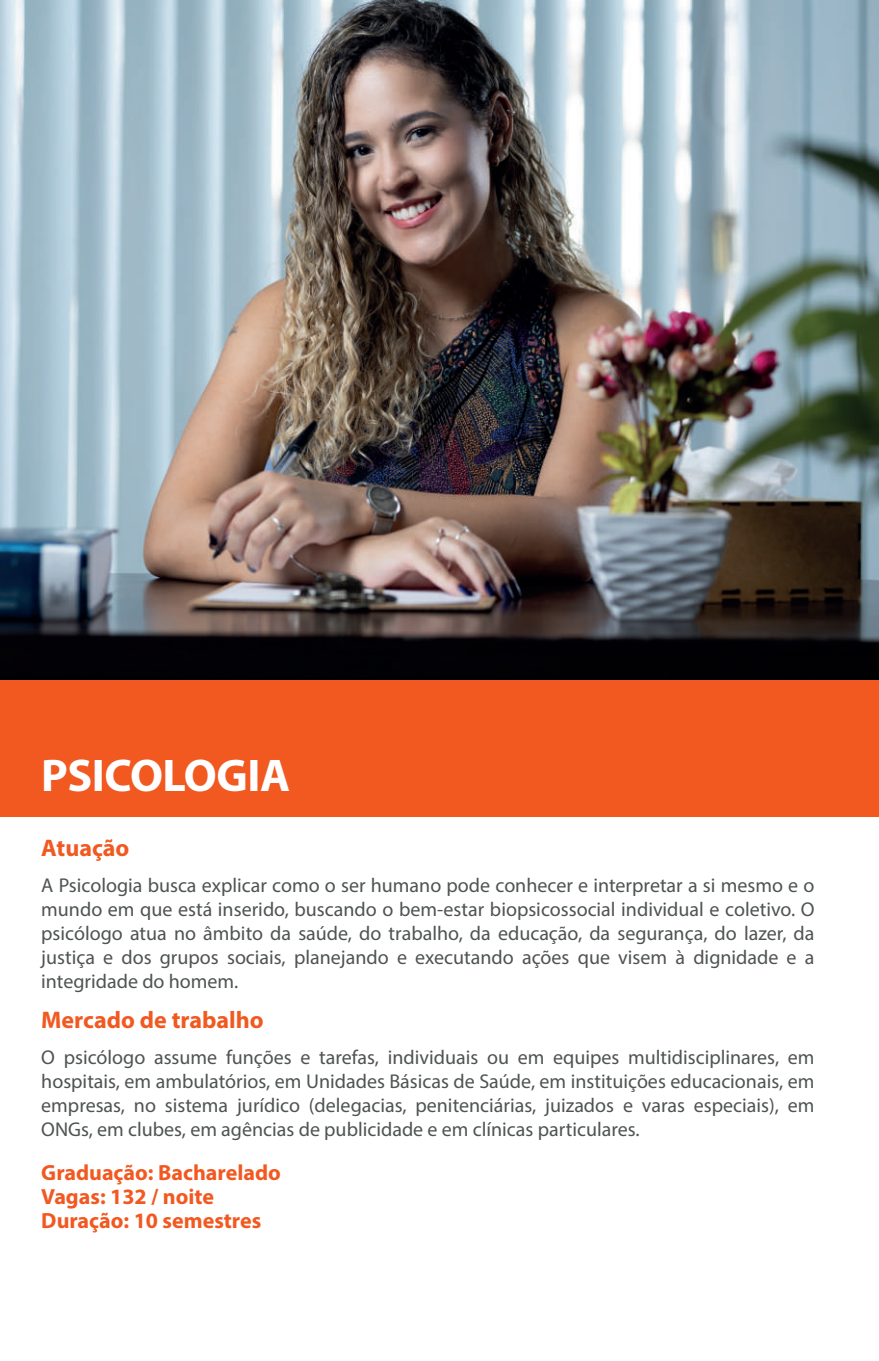
<style>
.page{position:relative;width:879px;height:1361px;background:#fff}
.page>*{position:absolute;margin:0;border:0;box-sizing:border-box;transform-origin:0 0}
.t1{font:700 46px "Myriad Pro";letter-spacing:-.01em;color:#fff}
.t2{font:700 24px "Myriad Pro";color:#f15921}
.t3{font:700 22px/24px "Myriad Pro";color:#f15921}
.t4{font:20px/24px "Myriad Pro";color:#4f5353;text-align:justify}
</style>
<div class="page">
<div style="left:0;top:680px;width:879px;height:137px;background:#f15921"></div>
<img style="left:0;top:0;width:879px;height:680px">
<h1 class="t1" style="left:41px;top:746px;width:250px">PSICOLOGIA</h1>
<p class="t2" style="left:41px;top:832px;width:90px">Atuação</p>
<p class="t4" style="left:41px;top:873px;width:775px">A Psicologia busca explicar como o ser humano pode conhecer e interpretar a si mesmo e o mundo em que está inserido, buscando o bem-estar biopsicossocial individual e coletivo. O psicólogo atua no âmbito da saúde, do trabalho, da educação, da segurança, do lazer, da justiça e dos grupos sociais, planejando e executando ações que visem à dignidade e a integridade do homem.</p>
<p class="t2" style="left:41px;top:1004px;width:224px">Mercado de trabalho</p>
<p class="t4" style="left:41px;top:1045px;width:775px">O psicólogo assume funções e tarefas, individuais ou em equipes multidisciplinares, em hospitais, em ambulatórios, em Unidades Básicas de Saúde, em instituições educacionais, em empresas, no sistema jurídico (delegacias, penitenciárias, juizados e varas especiais), em ONGs, em clubes, em agências de publicidade e em clínicas particulares.</p>
<p class="t3" style="left:41px;top:1160px;width:241px">Graduação: Bacharelado<br>Vagas: 132 / noite<br>Duração: 10 semestres</p>
</div>
